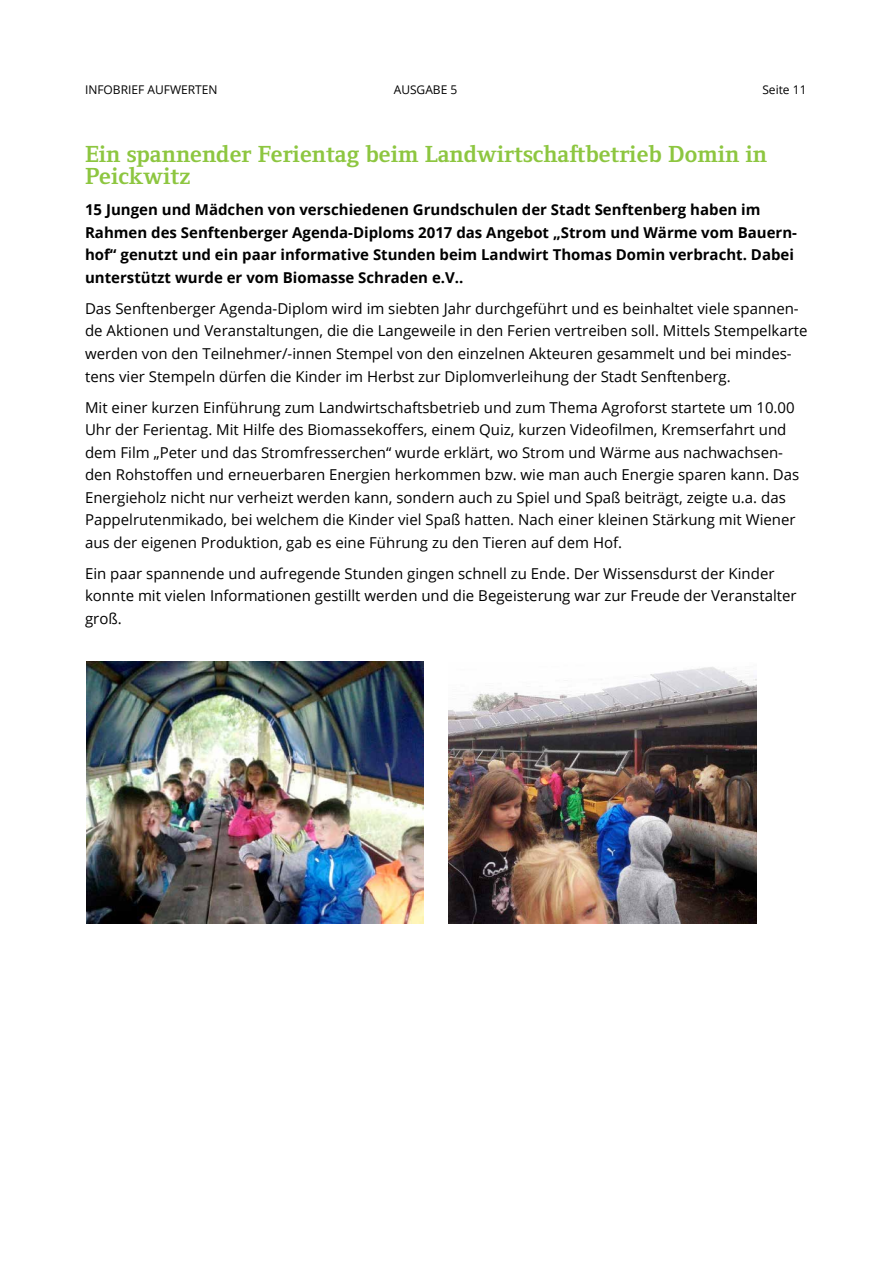
<style>
.page{position:relative;width:893px;height:1263px;background:#fff}
.page>*{position:absolute;margin:0;border:0;box-sizing:border-box;transform-origin:0 0}
.t1{font:700 24px/22.5px "Foundry Form Serif";color:#8dc640}
.t2{font:15px/22.5px "Open Sans";color:#000}
.t3{font:700 15px/22.5px "Open Sans";color:#000}
.t4{font:12px "Open Sans";color:#000}
</style>
<div class="page">
<img style="left:86px;top:662px;width:338px;height:262px">
<img style="left:449px;top:667px;width:308px;height:256px">
<p class="t4" style="left:85px;top:82px;width:134px">INFOBRIEF AUFWERTEN</p>
<p class="t4" style="left:394px;top:82px;width:65px">AUSGABE 5</p>
<p class="t4" style="left:762px;top:82px;width:46px">Seite 11</p>
<h1 class="t1" style="left:85px;top:142px;width:684px">Ein spannender Ferientag beim Landwirtschaftbetrieb Domin in<br>Peickwitz</h1>
<p class="t3" style="left:85px;top:198px;width:713px">15 Jungen und Mädchen von verschiedenen Grundschulen der Stadt Senftenberg haben im Rahmen des Senftenberger Agenda-Diploms 2017 das Angebot „Strom und Wärme vom Bauern&shy;hof“ genutzt und ein paar informative Stunden beim Landwirt Thomas Domin verbracht. Dabei unterstützt wurde er vom Biomasse Schraden e.V..</p>
<p class="t2" style="left:85px;top:297px;width:724px">Das Senftenberger Agenda-Diplom wird im siebten Jahr durchgeführt und es beinhaltet viele spannen&shy;de Aktionen und Veranstaltungen, die die Langeweile in den Ferien vertreiben soll. Mittels Stempelkarte werden von den Teilnehmer/-innen Stempel von den einzelnen Akteuren gesammelt und bei mindes&shy;tens vier Stempeln dürfen die Kinder im Herbst zur Diplomverleihung der Stadt Senftenberg.</p>
<p class="t2" style="left:85px;top:395px;width:716px">Mit einer kurzen Einführung zum Landwirtschaftsbetrieb und zum Thema Agroforst startete um 10.00<br>Uhr der Ferientag. Mit Hilfe des Biomassekoffers, einem Quiz, kurzen Videofilmen, Kremserfahrt und dem Film „Peter und das Stromfresserchen“ wurde erklärt, wo Strom und Wärme aus nachwachsen&shy;den Rohstoffen und erneuerbaren Energien herkommen bzw. wie man auch Energie sparen kann. Das Energieholz nicht nur verheizt werden kann, sondern auch zu Spiel und Spaß beiträgt, zeigte u.a. das Pappelrutenmikado, bei welchem die Kinder viel Spaß hatten. Nach einer kleinen Stärkung mit Wiener aus der eigenen Produktion, gab es eine Führung zu den Tieren auf dem Hof.</p>
<p class="t2" style="left:85px;top:561px;width:713px">Ein paar spannende und aufregende Stunden gingen schnell zu Ende. Der Wissensdurst der Kinder konnte mit vielen Informationen gestillt werden und die Begeisterung war zur Freude der Veranstalter groß.</p>
</div>
